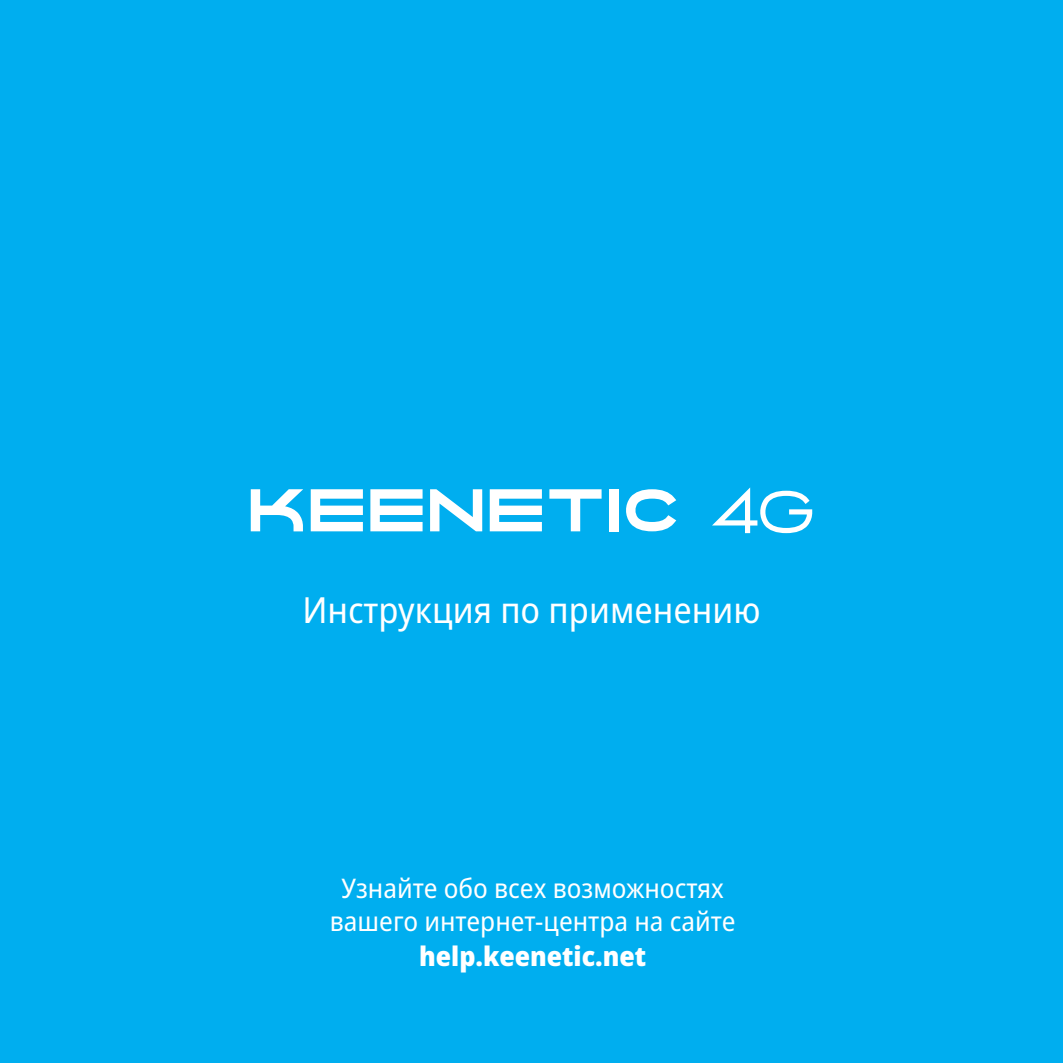
<style>
.page{position:relative;width:1063px;height:1063px;background:#00aeef}
.page>*{position:absolute;margin:0;border:0;box-sizing:border-box;transform-origin:0 0}
.t1{font:semi-condensed 36px "Noto Sans";color:#fff}
.t2{font:semi-condensed 27px/33px "Noto Sans";color:#fff;text-align:center}
.t3{font:900 semi-condensed 27px "Noto Sans";color:#fff}
</style>
<div class="page">
<svg style="left:626px;top:489px;width:50px;height:42px"></svg>
<svg style="left:311px;top:489px;width:52px;height:42px"></svg>
<svg style="left:370px;top:489px;width:53px;height:42px"></svg>
<svg style="left:490px;top:489px;width:52px;height:42px"></svg>
<svg style="left:549px;top:489px;width:53px;height:42px"></svg>
<div style="left:609px;top:489px;width:10px;height:42px;background:#fff"></div>
<svg style="left:251px;top:489px;width:52px;height:42px"></svg>
<svg style="left:430px;top:489px;width:52px;height:42px"></svg>
<svg style="left:712px;top:487px;width:100px;height:46px"></svg>
<h1 class="t1" style="left:302px;top:585px;width:460px">Инструкция по применению</h1>
<p class="t2" style="left:330px;top:872px;width:407px">Узнайте обо всех возможностях вашего интернет-центра на сайте</p>
<p class="t3" style="left:419px;top:936px;width:229px">help.keenetic.net</p>
</div>
